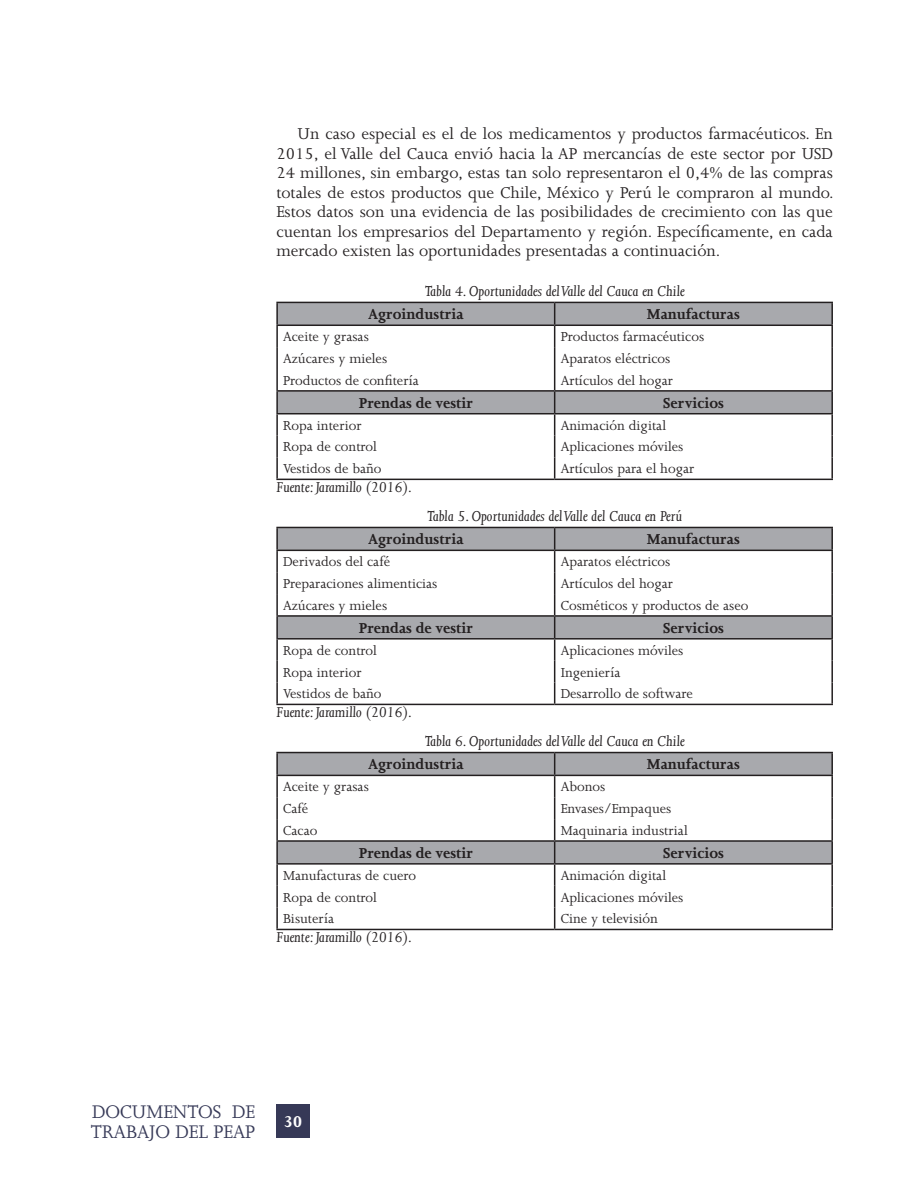
<style>
.page{position:relative;width:918px;height:1188px;background:#fff}
.page>*{position:absolute;margin:0;border:0;box-sizing:border-box;transform-origin:0 0}
.t1{font:21px/19.2px "Joanna MT Std";color:#363957}
.t2{font:18px/19.5px "Joanna MT Std";color:#231f20;text-align:justify}
.t3{font:700 18px "Joanna MT Std";color:#fff}
.t4{font:italic 16.5px "Joanna MT Std";color:#231f20}
.t5{font:700 16.5px "Joanna MT Std";color:#231f20}
.t6{font:15px "Joanna MT Std";color:#231f20}
</style>
<div class="page">
<div style="left:276px;top:1105px;width:34px;height:33px;background:#363957"></div>
<svg style="left:278px;top:303px;width:553px;height:110px"></svg>
<hr style="left:276px;top:302px;width:279px;height:1px;background:#231f20">
<hr style="left:555px;top:302px;width:278px;height:1px;background:#231f20">
<hr style="left:276px;top:325px;width:279px;height:1px;background:#231f20">
<hr style="left:555px;top:325px;width:278px;height:1px;background:#231f20">
<hr style="left:276px;top:390px;width:279px;height:2px;background:#231f20">
<hr style="left:555px;top:390px;width:278px;height:2px;background:#231f20">
<hr style="left:276px;top:413px;width:279px;height:1px;background:#231f20">
<hr style="left:555px;top:413px;width:278px;height:1px;background:#231f20">
<svg style="left:554px;top:303px;width:1px;height:176px"></svg>
<hr style="left:276px;top:479px;width:279px;height:1px;background:#231f20">
<hr style="left:555px;top:479px;width:278px;height:1px;background:#231f20">
<hr style="left:276px;top:303px;width:2px;height:22px;background:#231f20">
<hr style="left:831px;top:303px;width:2px;height:22px;background:#231f20">
<hr style="left:276px;top:326px;width:2px;height:21px;background:#231f20">
<hr style="left:831px;top:326px;width:2px;height:21px;background:#231f20">
<hr style="left:276px;top:347px;width:2px;height:22px;background:#231f20">
<hr style="left:831px;top:347px;width:2px;height:22px;background:#231f20">
<hr style="left:276px;top:369px;width:2px;height:21px;background:#231f20">
<hr style="left:831px;top:369px;width:2px;height:21px;background:#231f20">
<hr style="left:276px;top:392px;width:2px;height:21px;background:#231f20">
<hr style="left:831px;top:392px;width:2px;height:21px;background:#231f20">
<hr style="left:276px;top:414px;width:2px;height:22px;background:#231f20">
<hr style="left:831px;top:414px;width:2px;height:22px;background:#231f20">
<hr style="left:276px;top:436px;width:2px;height:21px;background:#231f20">
<hr style="left:831px;top:436px;width:2px;height:21px;background:#231f20">
<hr style="left:276px;top:457px;width:2px;height:22px;background:#231f20">
<hr style="left:831px;top:457px;width:2px;height:22px;background:#231f20">
<svg style="left:278px;top:528px;width:553px;height:110px"></svg>
<hr style="left:276px;top:527px;width:279px;height:1px;background:#231f20">
<hr style="left:555px;top:527px;width:278px;height:1px;background:#231f20">
<hr style="left:276px;top:550px;width:279px;height:1px;background:#231f20">
<hr style="left:555px;top:550px;width:278px;height:1px;background:#231f20">
<hr style="left:276px;top:615px;width:279px;height:2px;background:#231f20">
<hr style="left:555px;top:615px;width:278px;height:2px;background:#231f20">
<hr style="left:276px;top:638px;width:279px;height:2px;background:#231f20">
<hr style="left:555px;top:638px;width:278px;height:2px;background:#231f20">
<svg style="left:554px;top:528px;width:1px;height:176px"></svg>
<hr style="left:276px;top:704px;width:279px;height:1px;background:#231f20">
<hr style="left:555px;top:704px;width:278px;height:1px;background:#231f20">
<hr style="left:276px;top:528px;width:2px;height:22px;background:#231f20">
<hr style="left:831px;top:528px;width:2px;height:22px;background:#231f20">
<hr style="left:276px;top:551px;width:2px;height:21px;background:#231f20">
<hr style="left:831px;top:551px;width:2px;height:21px;background:#231f20">
<hr style="left:276px;top:572px;width:2px;height:22px;background:#231f20">
<hr style="left:831px;top:572px;width:2px;height:22px;background:#231f20">
<hr style="left:276px;top:594px;width:2px;height:21px;background:#231f20">
<hr style="left:831px;top:594px;width:2px;height:21px;background:#231f20">
<hr style="left:276px;top:617px;width:2px;height:21px;background:#231f20">
<hr style="left:831px;top:617px;width:2px;height:21px;background:#231f20">
<hr style="left:276px;top:640px;width:2px;height:21px;background:#231f20">
<hr style="left:831px;top:640px;width:2px;height:21px;background:#231f20">
<hr style="left:276px;top:661px;width:2px;height:22px;background:#231f20">
<hr style="left:831px;top:661px;width:2px;height:22px;background:#231f20">
<hr style="left:276px;top:683px;width:2px;height:21px;background:#231f20">
<hr style="left:831px;top:683px;width:2px;height:21px;background:#231f20">
<svg style="left:278px;top:753px;width:553px;height:110px"></svg>
<hr style="left:276px;top:752px;width:279px;height:1px;background:#231f20">
<hr style="left:555px;top:752px;width:278px;height:1px;background:#231f20">
<hr style="left:276px;top:775px;width:279px;height:1px;background:#231f20">
<hr style="left:555px;top:775px;width:278px;height:1px;background:#231f20">
<hr style="left:276px;top:840px;width:279px;height:2px;background:#231f20">
<hr style="left:555px;top:840px;width:278px;height:2px;background:#231f20">
<hr style="left:276px;top:863px;width:279px;height:2px;background:#231f20">
<hr style="left:555px;top:863px;width:278px;height:2px;background:#231f20">
<svg style="left:554px;top:753px;width:1px;height:176px"></svg>
<hr style="left:276px;top:929px;width:279px;height:1px;background:#231f20">
<hr style="left:555px;top:929px;width:278px;height:1px;background:#231f20">
<hr style="left:276px;top:753px;width:2px;height:22px;background:#231f20">
<hr style="left:831px;top:753px;width:2px;height:22px;background:#231f20">
<hr style="left:276px;top:776px;width:2px;height:21px;background:#231f20">
<hr style="left:831px;top:776px;width:2px;height:21px;background:#231f20">
<hr style="left:276px;top:797px;width:2px;height:22px;background:#231f20">
<hr style="left:831px;top:797px;width:2px;height:22px;background:#231f20">
<hr style="left:276px;top:819px;width:2px;height:21px;background:#231f20">
<hr style="left:831px;top:819px;width:2px;height:21px;background:#231f20">
<hr style="left:276px;top:842px;width:2px;height:21px;background:#231f20">
<hr style="left:831px;top:842px;width:2px;height:21px;background:#231f20">
<hr style="left:276px;top:865px;width:2px;height:21px;background:#231f20">
<hr style="left:831px;top:865px;width:2px;height:21px;background:#231f20">
<hr style="left:276px;top:886px;width:2px;height:22px;background:#231f20">
<hr style="left:831px;top:886px;width:2px;height:22px;background:#231f20">
<hr style="left:276px;top:908px;width:2px;height:21px;background:#231f20">
<hr style="left:831px;top:908px;width:2px;height:21px;background:#231f20">
<p class="t2" style="left:276px;top:124px;width:559px;text-indent:21px">Un caso especial es el de los medicamentos y productos farmacéuticos. En 2015, el Valle del Cauca envió hacia la AP mercancías de este sector por USD 24 millones, sin embargo, estas tan solo representaron el 0,4% de las compras totales de estos productos que Chile, México y Perú le compraron al mundo.<br>Estos datos son una evidencia de las posibilidades de crecimiento con las que cuentan los empresarios del Departamento y región. Específicamente, en cada mercado existen las oportunidades presentadas a continuación.</p>
<p class="t4" style="left:424px;top:282px;width:262px">Tabla 4. Oportunidades del Valle del Cauca en Chile</p>
<p class="t5" style="left:368px;top:305px;width:97px">Agroindustria</p>
<p class="t5" style="left:647px;top:305px;width:94px">Manufacturas</p>
<p class="t6" style="left:283px;top:329px;width:87px">Aceite y grasas</p>
<p class="t6" style="left:561px;top:329px;width:145px">Productos farmacéuticos</p>
<p class="t6" style="left:283px;top:350px;width:106px">Azúcares y mieles</p>
<p class="t6" style="left:561px;top:350px;width:111px">Aparatos eléctricos</p>
<p class="t6" style="left:283px;top:372px;width:137px">Productos de confitería</p>
<p class="t6" style="left:561px;top:372px;width:114px">Artículos del hogar</p>
<p class="t5" style="left:359px;top:394px;width:116px">Prendas de vestir</p>
<p class="t5" style="left:663px;top:394px;width:63px">Servicios</p>
<p class="t6" style="left:283px;top:417px;width:80px">Ropa interior</p>
<p class="t6" style="left:561px;top:417px;width:107px">Animación digital</p>
<p class="t6" style="left:283px;top:439px;width:95px">Ropa de control</p>
<p class="t6" style="left:561px;top:439px;width:124px">Aplicaciones móviles</p>
<p class="t6" style="left:283px;top:461px;width:100px">Vestidos de baño</p>
<p class="t6" style="left:561px;top:461px;width:135px">Artículos para el hogar</p>
<p class="t4" style="left:276px;top:478px;width:137px">Fuente: Jaramillo (2016).</p>
<p class="t4" style="left:427px;top:507px;width:257px">Tabla 5. Oportunidades del Valle del Cauca en Perú</p>
<p class="t5" style="left:368px;top:530px;width:97px">Agroindustria</p>
<p class="t5" style="left:647px;top:530px;width:94px">Manufacturas</p>
<p class="t6" style="left:283px;top:554px;width:108px">Derivados del café</p>
<p class="t6" style="left:561px;top:554px;width:111px">Aparatos eléctricos</p>
<p class="t6" style="left:283px;top:576px;width:156px">Preparaciones alimenticias</p>
<p class="t6" style="left:561px;top:576px;width:114px">Artículos del hogar</p>
<p class="t6" style="left:283px;top:597px;width:106px">Azúcares y mieles</p>
<p class="t6" style="left:561px;top:597px;width:189px">Cosméticos y productos de aseo</p>
<p class="t5" style="left:359px;top:619px;width:116px">Prendas de vestir</p>
<p class="t5" style="left:663px;top:619px;width:63px">Servicios</p>
<p class="t6" style="left:283px;top:642px;width:95px">Ropa de control</p>
<p class="t6" style="left:561px;top:642px;width:124px">Aplicaciones móviles</p>
<p class="t6" style="left:283px;top:664px;width:80px">Ropa interior</p>
<p class="t6" style="left:561px;top:664px;width:61px">Ingeniería</p>
<p class="t6" style="left:283px;top:686px;width:100px">Vestidos de baño</p>
<p class="t6" style="left:561px;top:686px;width:134px">Desarrollo de software</p>
<p class="t4" style="left:276px;top:703px;width:137px">Fuente: Jaramillo (2016).</p>
<p class="t4" style="left:424px;top:732px;width:262px">Tabla 6. Oportunidades del Valle del Cauca en Chile</p>
<p class="t5" style="left:368px;top:756px;width:97px">Agroindustria</p>
<p class="t5" style="left:647px;top:756px;width:94px">Manufacturas</p>
<p class="t6" style="left:283px;top:779px;width:87px">Aceite y grasas</p>
<p class="t6" style="left:561px;top:779px;width:46px">Abonos</p>
<p class="t6" style="left:283px;top:801px;width:27px">Café</p>
<p class="t6" style="left:561px;top:801px;width:112px">Envases/Empaques</p>
<p class="t6" style="left:283px;top:822px;width:36px">Cacao</p>
<p class="t6" style="left:561px;top:822px;width:129px">Maquinaria industrial</p>
<p class="t5" style="left:359px;top:844px;width:116px">Prendas de vestir</p>
<p class="t5" style="left:663px;top:844px;width:63px">Servicios</p>
<p class="t6" style="left:283px;top:867px;width:135px">Manufacturas de cuero</p>
<p class="t6" style="left:561px;top:867px;width:107px">Animación digital</p>
<p class="t6" style="left:283px;top:889px;width:95px">Ropa de control</p>
<p class="t6" style="left:561px;top:889px;width:124px">Aplicaciones móviles</p>
<p class="t6" style="left:283px;top:911px;width:53px">Bisutería</p>
<p class="t6" style="left:561px;top:911px;width:99px">Cine y televisión</p>
<p class="t4" style="left:276px;top:928px;width:137px">Fuente: Jaramillo (2016).</p>
<h1 class="t1" style="left:91px;top:1103px;width:166px">DOCUMENTOS DE<br>TRABAJO DEL PEAP</h1>
<p class="t3" style="left:283px;top:1112px;width:21px">30</p>
</div>
